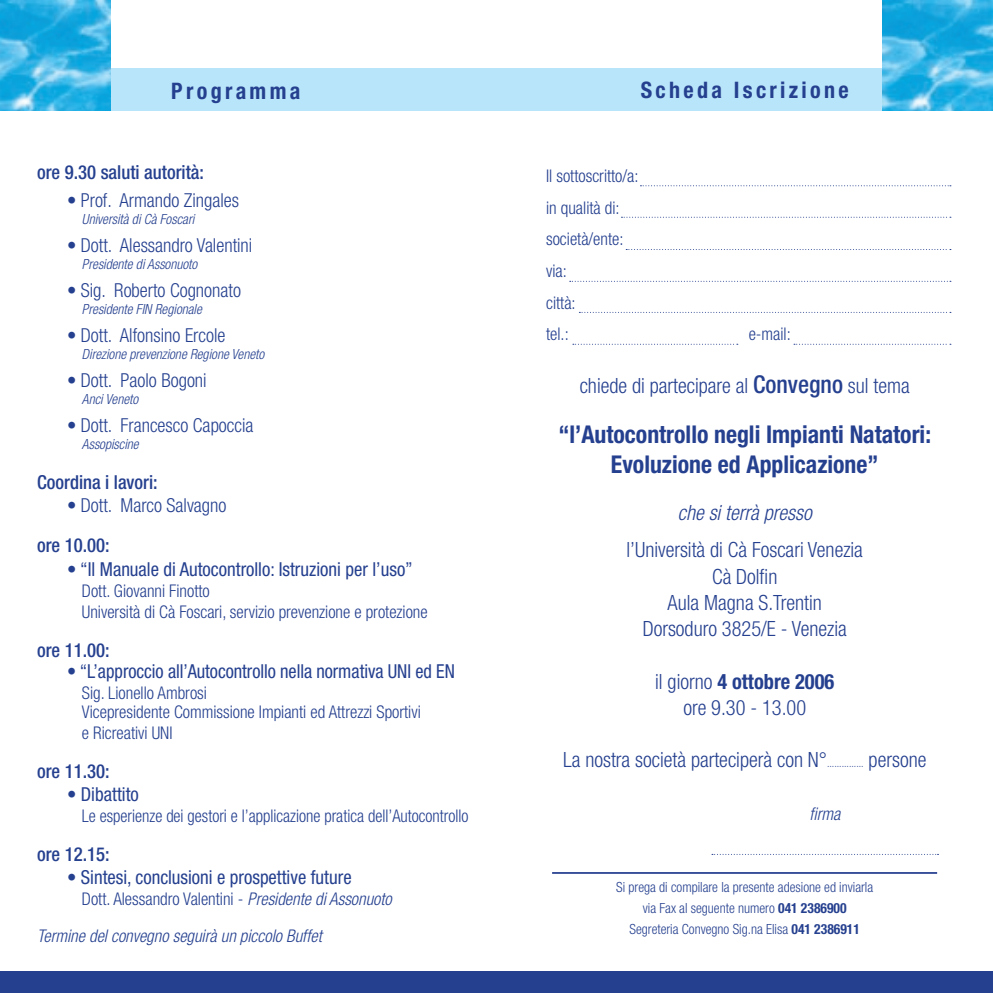
<style>
.page{position:relative;width:993px;height:993px;background:#fff}
.page>*{position:absolute;margin:0;border:0;box-sizing:border-box;transform-origin:0 0}
.t1{font:700 condensed 24.5px/29.8px "Helvetica Neue";color:#25408f;text-align:center}
.t2{font:700 condensed 22.75px "Helvetica Neue";letter-spacing:.15em;color:#25408f}
.t3{font:300 condensed 21px/26.2px "Helvetica Neue";color:#25408f;text-align:center}
.t4{font:italic 300 condensed 21px "Helvetica Neue";color:#25408f}
.t5{font:300 condensed 19.25px "Helvetica Neue";color:#25408f}
.t6{font:condensed 19.25px "Helvetica Neue";color:#25408f}
.t7{font:500 condensed 19.25px "Helvetica Neue";color:#25408f}
.t8{font:condensed 19.25px "Helvetica Neue";color:#25408f;scale:.95 1}
.t9{font:300 condensed 17.5px/31.5px "Helvetica Neue";color:#25408f}
.t10{font:italic 300 condensed 17.5px/36.8px "Helvetica Neue";color:#25408f}
.t11{font:300 condensed 17.5px "Helvetica Neue";color:#25408f;scale:.94 1}
.t12{font:italic 300 condensed 14px "Helvetica Neue";color:#25408f}
.t13{font:300 condensed 14px/21px "Helvetica Neue";color:#25408f;text-align:center}
.s1{font-weight:300}
.s2{font-style:normal}
.s3{font-weight:500;font-size:24.5px}
.s4{font-weight:700}
.s5{font-size:10.5px}
</style>
<div class="page">
<div style="left:87px;top:69px;width:852px;height:42px;background:#b9e5fa"></div>
<img style="left:0;top:0;width:111px;height:111px">
<div style="left:0;top:970px;width:992px;height:22px;background:#25408f"></div>
<hr style="left:552px;top:871px;width:384px;height:2px;background:#25408f">
<svg style="left:640px;top:185px;width:310px;height:1px"></svg>
<svg style="left:621px;top:217px;width:329px;height:1px"></svg>
<svg style="left:626px;top:249px;width:324px;height:1px"></svg>
<svg style="left:569px;top:281px;width:381px;height:1px"></svg>
<svg style="left:793px;top:344px;width:157px;height:1px"></svg>
<svg style="left:572px;top:344px;width:165px;height:1px"></svg>
<img style="left:881px;top:0;width:111px;height:111px">
<svg style="left:579px;top:312px;width:371px;height:1px"></svg>
<h2 class="t2" style="left:171px;top:77px;width:130px">Programma</h2>
<p class="t7" style="left:37px;top:161px;width:168px">ore 9.30 saluti autorità:</p>
<p class="t5" style="left:67px;top:189px;width:174px">• Prof. Armando Zingales</p>
<p class="t12" style="left:82px;top:211px;width:114px">Università di Cà Foscari</p>
<p class="t5" style="left:67px;top:234px;width:187px">• Dott. Alessandro Valentini</p>
<p class="t12" style="left:82px;top:256px;width:117px">Presidente di Assonuoto</p>
<p class="t5" style="left:67px;top:279px;width:175px">• Sig. Roberto Cognonato</p>
<p class="t12" style="left:82px;top:301px;width:121px">Presidente FIN Regionale</p>
<p class="t5" style="left:67px;top:324px;width:160px">• Dott. Alfonsino Ercole</p>
<p class="t12" style="left:82px;top:346px;width:184px">Direzione prevenzione Regione Veneto</p>
<p class="t5" style="left:67px;top:369px;width:141px">• Dott. Paolo Bogoni</p>
<p class="t12" style="left:82px;top:391px;width:58px">Anci Veneto</p>
<p class="t5" style="left:67px;top:414px;width:188px">• Dott. Francesco Capoccia</p>
<p class="t12" style="left:82px;top:435px;width:58px">Assopiscine</p>
<p class="t7" style="left:37px;top:470px;width:122px">Coordina i lavori:</p>
<p class="t5" style="left:67px;top:494px;width:161px">• Dott. Marco Salvagno</p>
<p class="t7" style="left:37px;top:534px;width:74px">ore 10.00:</p>
<p class="t6" style="left:67px;top:557px;width:347px"><span class="s1">•</span> “Il Manuale di Autocontrollo: Istruzioni per l’uso”</p>
<p class="t9" style="left:82px;top:579px;width:347px;line-height:21px">Dott. Giovanni Finotto<br>Università di Cà Foscari, servizio prevenzione e protezione</p>
<p class="t7" style="left:37px;top:638px;width:74px">ore 11.00:</p>
<p class="t8" style="left:67px;top:659px;width:409px"><span class="s1">•</span> “L’approccio all’Autocontrollo nella normativa UNI ed EN</p>
<p class="t9" style="left:82px;top:682px;width:340px;line-height:19.2px">Sig. Lionello Ambrosi<br>Vicepresidente Commissione Impianti ed Attrezzi Sportivi</p>
<p class="t9" style="left:82px;top:716px;width:92px">e Ricreativi UNI</p>
<p class="t7" style="left:37px;top:759px;width:74px">ore 11.30:</p>
<p class="t6" style="left:67px;top:782px;width:73px"><span class="s1">•</span> Dibattito</p>
<p class="t11" style="left:82px;top:805px;width:412px">Le esperienze dei gestori e l’applicazione pratica dell’Autocontrollo</p>
<p class="t7" style="left:37px;top:842px;width:74px">ore 12.15:</p>
<p class="t6" style="left:67px;top:865px;width:286px"><span class="s1">•</span> Sintesi, conclusioni e prospettive future</p>
<p class="t10" style="left:37px;top:879px;width:356px;text-indent:45px"><span class="s2">Dott. Alessandro Valentini -</span> Presidente di Assonuoto<br>Termine del convegno seguirà un piccolo Buffet</p>
<h2 class="t2" style="left:640px;top:76px;width:209px">Scheda Iscrizione</h2>
<p class="t9" style="left:546px;top:160px;width:94px">Il sottoscritto/a: in qualità di: società/ente: via:<br>città:<br>tel.:</p>
<p class="t9" style="left:748px;top:318px;width:44px">e-mail:</p>
<p class="t3" style="left:579px;top:372px;width:331px">chiede di partecipare al <span class="s3">Convegno</span> sul tema</p>
<h1 class="t1" style="left:558px;top:419px;width:374px">“l’Autocontrollo negli Impianti Natatori:<br>Evoluzione ed Applicazione”</h1>
<p class="t4" style="left:677px;top:501px;width:135px">che si terrà presso</p>
<p class="t3" style="left:626px;top:536px;width:238px">l’Università di Cà Foscari Venezia<br>Cà Dolfin<br>Aula Magna S.Trentin<br>Dorsoduro 3825/E - Venezia</p>
<p class="t3" style="left:655px;top:667px;width:180px">il giorno <span class="s4">4 ottobre 2006 </span>ore 9.30 - 13.00</p>
<p class="t3" style="left:563px;top:746px;width:365px">La nostra società parteciperà con N°<span class="s5">...............</span> persone</p>
<p class="t10" style="left:809px;top:795px;width:32px">firma</p>
<p class="t13" style="left:616px;top:875px;width:258px">Si prega di compilare la presente adesione ed inviarla via Fax al seguente numero <span class="s4">041 2386900<br></span>Segreteria Convegno Sig.na Elisa <span class="s4">041 2386911</span></p>
</div>
